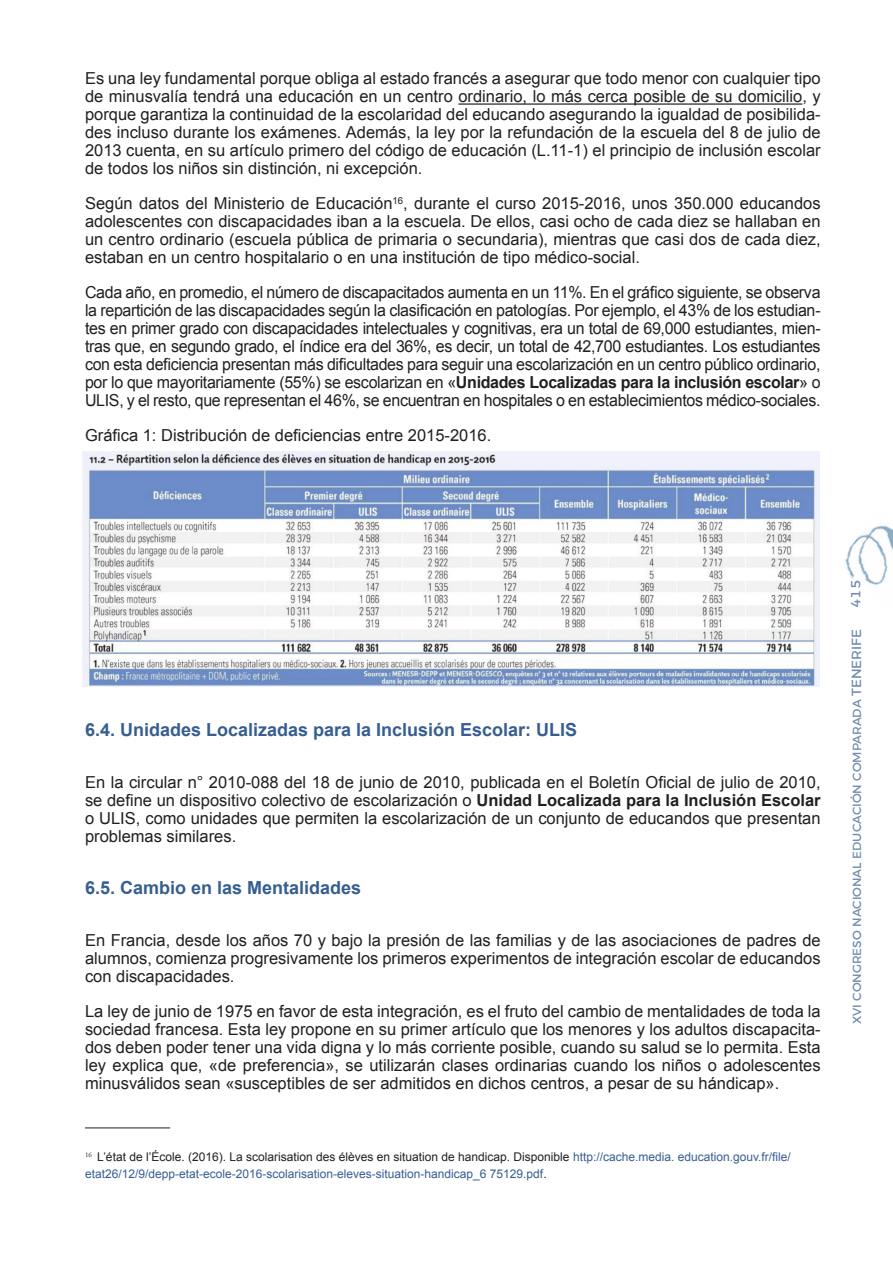
<style>
.page{position:relative;width:893px;height:1263px;background:#fff}
.page>*{position:absolute;margin:0;border:0;box-sizing:border-box;transform-origin:0 0}
._1_1_subtítulos_dent{font:700 18px "Arial";color:#365e90}
.Textos_de_párrafos{font:16.5px/18px "Arial";color:#231f20;text-align:justify}
.TABLA_y_gráficos_tít{font:16.5px "Arial";color:#231f20}
.t1{font:13.5px "Argentum Sans";color:#728eb1}
.t2{font:12px/16.5px "Arial";color:#365e90}
.t3{font:12px "Argentum Sans";color:#728eb1}
.s1{font-weight:700}
.s2{color:#231f20}
.s3{font-size:13.5px}
</style>
<div class="page">
<img style="left:845px;top:525px;width:48px;height:60px">
<hr style="left:458px;top:103px;width:344px;height:2px;background:#231f20">
<hr style="left:85px;top:1128px;width:85px;height:1px;background:#231f20">
<img style="left:82px;top:452px;width:737px;height:235px">
<p class="Textos_de_párrafos" style="left:85px;top:70px;width:737px">Es una ley fundamental porque obliga al estado francés a asegurar que todo menor con cualquier tipo de minusvalía tendrá una educación en un centro ordinario, lo más cerca posible de su domicilio, y porque garantiza la continuidad de la escolaridad del educando asegurando la igualdad de posibilida&shy;des incluso durante los exámenes. Además, la ley por la refundación de la escuela del 8 de julio de 2013 cuenta, en su artículo primero del código de educación (L.11-1) el principio de inclusión escolar de todos los niños sin distinción, ni excepción.</p>
<p class="Textos_de_párrafos" style="left:85px;top:195px;width:737px">Según datos del Ministerio de Educación<sup>16</sup>, durante el curso 2015-2016, unos 350.000 educandos adolescentes con discapacidades iban a la escuela. De ellos, casi ocho de cada diez se hallaban en un centro ordinario (escuela pública de primaria o secundaria), mientras que casi dos de cada diez, estaban en un centro hospitalario o en una institución de tipo médico-social.</p>
<p class="Textos_de_párrafos" style="left:85px;top:284px;width:737px">Cada año, en promedio, el número de discapacitados aumenta en un 11%. En el gráfico siguiente, se observa la repartición de las discapacidades según la clasificación en patologías. Por ejemplo, el 43% de los estudian&shy;tes en primer grado con discapacidades intelectuales y cognitivas, era un total de 69,000 estudiantes, mien&shy;tras que, en segundo grado, el índice era del 36%, es decir, un total de 42,700 estudiantes. Los estudiantes con esta deficiencia presentan más dificultades para seguir una escolarización en un centro público ordinario, por lo que mayoritariamente (55%) se escolarizan en «<span class="s1">Unidades Localizadas para la inclusión escolar</span>» o ULIS, y el resto, que representan el 46%, se encuentran en hospitales o en establecimientos médico-sociales.</p>
<p class="TABLA_y_gráficos_tít" style="left:85px;top:425px;width:408px">Gráfica 1: Distribución de deficiencias entre 2015-2016.</p>
<p class="_1_1_subtítulos_dent" style="left:85px;top:718px;width:494px">6.4. Unidades Localizadas para la Inclusión Escolar: ULIS</p>
<p class="Textos_de_párrafos" style="left:85px;top:773px;width:737px">En la circular n° 2010-088 del 18 de junio de 2010, publicada en el Boletín Oficial de julio de 2010, se define un dispositivo colectivo de escolarización o <span class="s1">Unidad Localizada para la Inclusión Escolar </span>o ULIS, como unidades que permiten la escolarización de un conjunto de educandos que presentan problemas similares.</p>
<p class="_1_1_subtítulos_dent" style="left:85px;top:876px;width:278px">6.5. Cambio en las Mentalidades</p>
<p class="Textos_de_párrafos" style="left:85px;top:931px;width:737px">En Francia, desde los años 70 y bajo la presión de las familias y de las asociaciones de padres de alumnos, comienza progresivamente los primeros experimentos de integración escolar de educandos con discapacidades.</p>
<p class="Textos_de_párrafos" style="left:85px;top:1002px;width:737px">La ley de junio de 1975 en favor de esta integración, es el fruto del cambio de mentalidades de toda la sociedad francesa. Esta ley propone en su primer artículo que los menores y los adultos discapacita&shy;dos deben poder tener una vida digna y lo más corriente posible, cuando su salud se lo permita. Esta ley explica que, «de preferencia», se utilizarán clases ordinarias cuando los niños o adolescentes minusválidos sean «susceptibles de ser admitidos en dichos centros, a pesar de su hándicap».</p>
<p class="t2" style="left:85px;top:1149px;width:707px"><sup>16</sup> <span class="s2">L’état de l’École. (2016). La scolarisation des élèves en situation de handicap. Disponible</span> http://cache.media. education.gouv.fr/file/ etat26/12/9/depp-etat-ecole-2016-scolarisation-eleves-situation-handicap_6 75129.pdf<span class="s2">.</span></p>
<p class="t1" style="left:845px;top:608px;width:30px;rotate:-90deg">415</p>
<p class="t3" style="left:847px;top:1024px;width:397px;rotate:-90deg">XVI CONGRESO NACIONAL EDUCACIÓN COMPARADA <span class="s3">TENERIFE</span></p>
</div>
